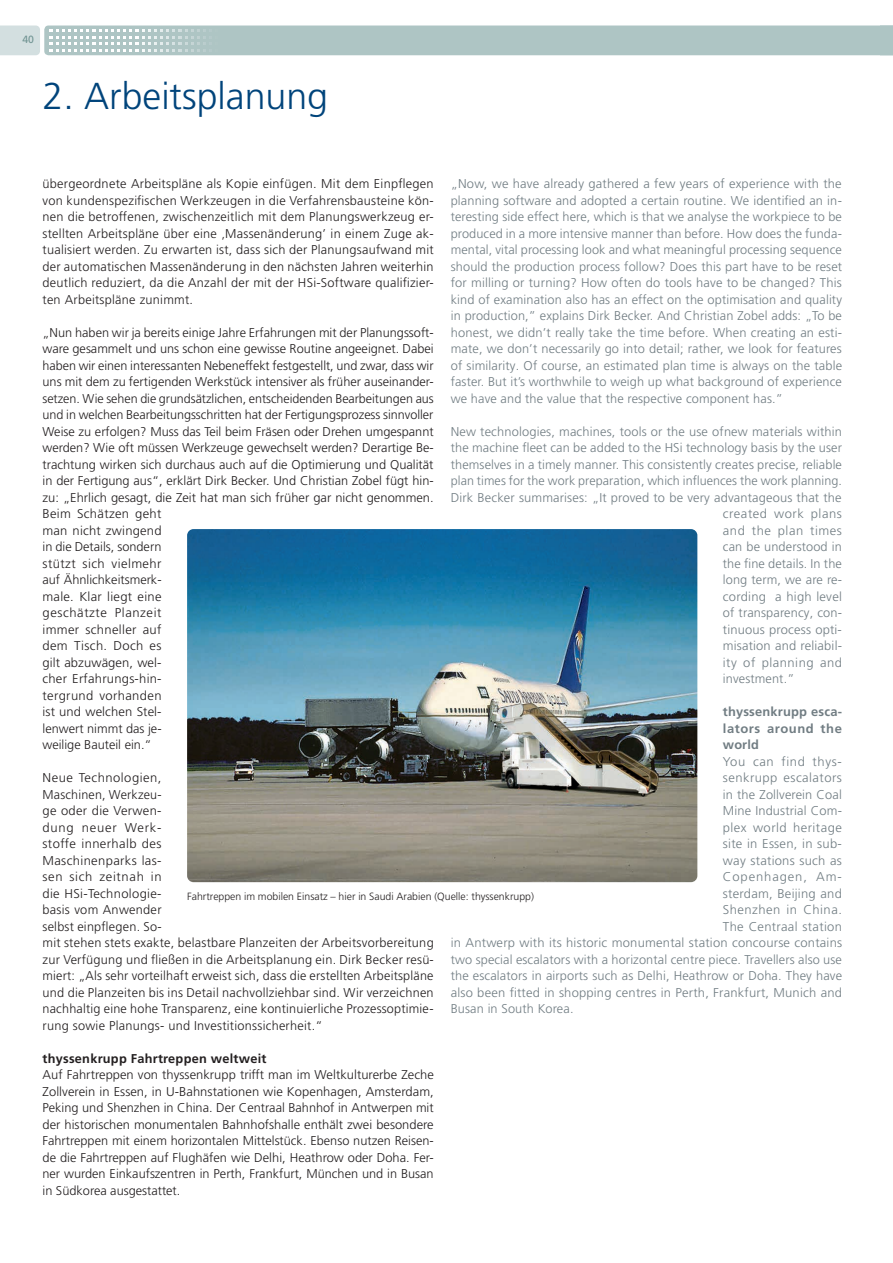
<style>
.page{position:relative;width:893px;height:1263px;background:#fff}
.page>*{position:absolute;margin:0;border:0;box-sizing:border-box;transform-origin:0 0}
.t1{font:300 37.5px "Frutiger LT Pro";color:#00447b}
.t2{font:300 12.75px/16.5px "Frutiger LT Pro";letter-spacing:.005em;color:#231f20;text-align:justify}
.t3{font:300 12.75px/16.5px "Frutiger LT Pro";letter-spacing:.01em;color:#717d83;text-align:justify}
.t4{font:300 12.75px "Frutiger LT Pro";letter-spacing:.035em;color:#717d83}
.t5{font:700 12.75px/16.5px "Frutiger LT Pro";letter-spacing:.015em;color:#717d83;text-align:justify}
.t6{font:300 12.75px "Frutiger LT Pro";letter-spacing:.04em;color:#717d83}
.t7{font:700 12.75px "Frutiger LT Pro";letter-spacing:.02em;color:#231f20}
.t8{font:300 12.75px "Frutiger LT Pro";letter-spacing:.045em;color:#717d83}
.t9{font:300 12.75px "Frutiger LT Pro";letter-spacing:.05em;color:#717d83}
.t10{font:300 12.75px "Frutiger LT Pro";letter-spacing:.07em;color:#717d83}
.t11{font:300 10.5px "Frutiger LT Pro";color:#231f20}
.t12{font:10.5px "Frutiger LT Pro";color:#719493}
</style>
<div class="page">
<svg style="left:0;top:26px;width:893px;height:29px;background:#b2c8c7"></svg>
<img style="left:187px;top:529px;width:510px;height:353px">
<p class="t12" style="left:22px;top:33px;width:13px">40</p>
<h1 class="t1" style="left:43px;top:74px;width:287px">2. Arbeitsplanung</h1>
<p class="t2" style="left:43px;top:176px;width:393px">übergeordnete Arbeitspläne als Kopie einfügen. Mit dem Einpflegen von kundenspezifischen Werkzeugen in die Verfahrensbausteine kön&shy;nen die betroffenen, zwischenzeitlich mit dem Planungswerkzeug er&shy;stellten Arbeitspläne über eine ‚Massenänderung’ in einem Zuge ak&shy;tualisiert werden. Zu erwarten ist, dass sich der Planungsaufwand mit der automatischen Massenänderung in den nächsten Jahren weiterhin deutlich reduziert, da die Anzahl der mit der HSi-Software qualifizier&shy;ten Arbeitspläne zunimmt.</p>
<p class="t2" style="left:43px;top:324px;width:393px;text-align:left">„Nun haben wir ja bereits einige Jahre Erfahrungen mit der Planungssoft&shy;ware gesammelt und uns schon eine gewisse Routine angeeignet. Dabei haben wir einen interessanten Nebeneffekt festgestellt, und zwar, dass wir uns mit dem zu fertigenden Werkstück intensiver als früher auseinander&shy;setzen. Wie sehen die grundsätzlichen, entscheidenden Bearbeitungen aus und in welchen Bearbeitungsschritten hat der Fertigungsprozess sinnvoller Weise zu erfolgen? Muss das Teil beim Fräsen oder Drehen umgespannt werden? Wie oft müssen Werkzeuge gewechselt werden? Derartige Be&shy;trachtung wirken sich durchaus auch auf die Optimierung und Qualität in der Fertigung aus“, erklärt Dirk Becker. Und Christian Zobel fügt hin&shy;zu: „Ehrlich gesagt, die Zeit hat man sich früher gar nicht genommen.<br>Beim Schätzen geht<br>man nicht zwingend<br>in die Details, sondern<br>stützt sich vielmehr<br>auf Ähnlichkeitsmerk-<br>male. Klar liegt eine<br>geschätzte Planzeit<br>immer schneller auf<br>dem Tisch. Doch es<br>gilt abzuwägen, wel-<br>cher Erfahrungs-hin-<br>tergrund vorhanden<br>ist und welchen Stel-<br>lenwert nimmt das je-<br>weilige Bauteil ein.“</p>
<p class="t2" style="left:43px;top:770px;width:393px;text-align:left">Neue Technologien,<br>Maschinen, Werkzeu-<br>ge oder die Verwen-<br>dung neuer Werk-<br>stoffe innerhalb des<br>Maschinenparks las-<br>sen sich zeitnah in<br>die HSi-Technologie-<br>basis vom Anwender<br>selbst einpflegen. So-<br>mit stehen stets exakte, belastbare Planzeiten der Arbeitsvorbereitung zur Verfügung und fließen in die Arbeitsplanung ein. Dirk Becker resü&shy;miert: „Als sehr vorteilhaft erweist sich, dass die erstellten Arbeitspläne und die Planzeiten bis ins Detail nachvollziehbar sind. Wir verzeichnen nachhaltig eine hohe Transparenz, eine kontinuierliche Prozessoptimie&shy;rung sowie Planungs- und Investitionssicherheit.“</p>
<p class="t7" style="left:43px;top:1051px;width:226px">thyssenkrupp Fahrtreppen weltweit</p>
<p class="t2" style="left:43px;top:1067px;width:393px">Auf Fahrtreppen von thyssenkrupp trifft man im Weltkulturerbe Zeche Zollverein in Essen, in U-Bahnstationen wie Kopenhagen, Amsterdam, Peking und Shenzhen in China. Der Centraal Bahnhof in Antwerpen mit der historischen monumentalen Bahnhofshalle enthält zwei besondere Fahrtreppen mit einem horizontalen Mittelstück. Ebenso nutzen Reisen&shy;de die Fahrtreppen auf Flughäfen wie Delhi, Heathrow oder Doha. Fer&shy;ner wurden Einkaufszentren in Perth, Frankfurt, München und in Busan in Südkorea ausgestattet.</p>
<p class="t3" style="left:451px;top:176px;width:393px">„Now, we have already gathered a few years of experience with the planning software and adopted a certain routine. We identified an in&shy;teresting side effect here, which is that we analyse the workpiece to be produced in a more intensive manner than before. How does the funda&shy;mental, vital processing look and what meaningful processing sequence should the production process follow? Does this part have to be reset for milling or turning? How often do tools have to be changed? This kind of examination also has an effect on the optimisation and quality in production,” explains Dirk Becker. And Christian Zobel adds: „To be honest, we didn’t really take the time before. When creating an esti&shy;mate, we don’t necessarily go into detail; rather, we look for features of similarity. Of course, an estimated plan time is always on the table faster. But it’s worthwhile to weigh up what background of experience we have and the value that the respective component has.”</p>
<p class="t3" style="left:451px;top:423px;width:393px">New technologies, machines, tools or the use ofnew materials within</p>
<p class="t3" style="left:451px;top:440px;width:393px">the machine fleet can be added to the HSi technology basis by the user</p>
<p class="t3" style="left:451px;top:456px;width:393px">themselves in a timely manner. This consistently creates precise, reliable</p>
<p class="t3" style="left:451px;top:473px;width:393px">plan times for the work preparation, which influences the work planning.</p>
<p class="t3" style="left:451px;top:489px;width:392px">Dirk Becker summarises: „It proved to be very advantageous that the</p>
<p class="t8" style="left:723px;top:506px;width:121px">created work plans</p>
<p class="t6" style="left:723px;top:523px;width:121px">and the plan times</p>
<p class="t3" style="left:723px;top:539px;width:121px">can be understood in</p>
<p class="t3" style="left:723px;top:555px;width:121px">the fine details. In the</p>
<p class="t3" style="left:723px;top:572px;width:121px">long term, we are re-</p>
<p class="t3" style="left:723px;top:588px;width:121px">cording a high level</p>
<p class="t3" style="left:723px;top:605px;width:121px">of transparency, con-</p>
<p class="t3" style="left:723px;top:621px;width:121px">tinuous process opti-</p>
<p class="t3" style="left:723px;top:638px;width:121px">misation and reliabil-</p>
<p class="t6" style="left:723px;top:655px;width:121px">ity of planning and</p>
<p class="t3" style="left:723px;top:671px;width:73px">investment.”</p>
<p class="t5" style="left:723px;top:703px;width:121px">thyssenkrupp esca&shy;lators around the world</p>
<p class="t9" style="left:723px;top:754px;width:121px">You can find thys-</p>
<p class="t4" style="left:723px;top:770px;width:120px">senkrupp escalators</p>
<p class="t3" style="left:723px;top:786px;width:121px">in the Zollverein Coal</p>
<p class="t3" style="left:723px;top:803px;width:121px">Mine Industrial Com-</p>
<p class="t4" style="left:723px;top:820px;width:121px">plex world heritage</p>
<p class="t3" style="left:723px;top:836px;width:121px">site in Essen, in sub-</p>
<p class="t3" style="left:723px;top:852px;width:121px">way stations such as</p>
<p class="t10" style="left:723px;top:869px;width:121px">Copenhagen, Am-</p>
<p class="t3" style="left:723px;top:885px;width:121px">sterdam, Beijing and</p>
<p class="t4" style="left:723px;top:902px;width:121px">Shenzhen in China.</p>
<p class="t3" style="left:723px;top:918px;width:121px">The Centraal station</p>
<p class="t3" style="left:451px;top:935px;width:393px">in Antwerp with its historic monumental station concourse contains</p>
<p class="t3" style="left:451px;top:951px;width:393px">two special escalators with a horizontal centre piece. Travellers also use</p>
<p class="t3" style="left:451px;top:968px;width:393px">the escalators in airports such as Delhi, Heathrow or Doha. They have</p>
<p class="t3" style="left:451px;top:984px;width:393px">also been fitted in shopping centres in Perth, Frankfurt, Munich and</p>
<p class="t3" style="left:451px;top:1001px;width:124px">Busan in South Korea.</p>
<p class="t11" style="left:187px;top:890px;width:348px">Fahrtreppen im mobilen Einsatz – hier in Saudi Arabien (Quelle: thyssenkrupp)</p>
</div>
